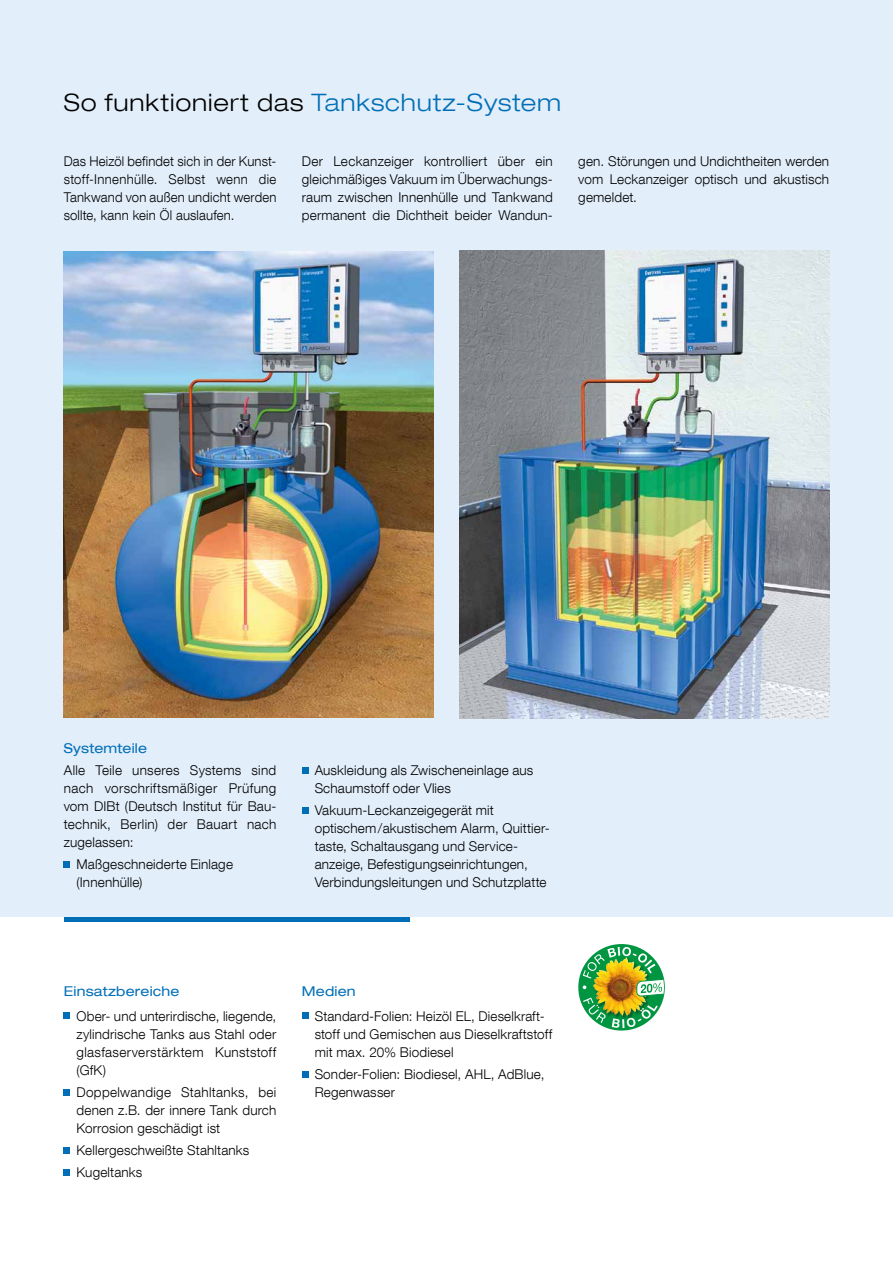
<style>
.page{position:relative;width:893px;height:1263px;background:#e2eefa}
.page>*{position:absolute;margin:0;border:0;box-sizing:border-box;transform-origin:0 0}
.t1{font:300 expanded 24px "Helvetica Neue LT Com";letter-spacing:.04em;color:#000}
.t2{font:300 13.5px/18px "Helvetica Neue LT Com";letter-spacing:.01em;color:#000;text-align:justify}
.t3{font:expanded 13.5px "Helvetica Neue LT Com";letter-spacing:.015em;color:#006eb7}
.s1{color:#006eb7}
</style>
<div class="page">
<div style="left:0;top:917px;width:893px;height:346px;background:#fff"></div>
<div style="left:64px;top:917px;width:346px;height:5px;background:#006eb7"></div>
<img style="left:64px;top:252px;width:370px;height:466px">
<img style="left:459px;top:251px;width:370px;height:468px">
<svg style="left:578px;top:944px;width:87px;height:86px"></svg>
<img style="left:583px;top:945px;width:81px;height:85px">
<svg style="left:64px;top:1013px;width:6px;height:6px"></svg>
<svg style="left:64px;top:1089px;width:6px;height:6px"></svg>
<div style="left:64px;top:1147px;width:6px;height:7px;background:#006eb7"></div>
<div style="left:64px;top:1169px;width:6px;height:7px;background:#006eb7"></div>
<svg style="left:302px;top:1013px;width:6px;height:6px"></svg>
<svg style="left:302px;top:1071px;width:6px;height:6px"></svg>
<div style="left:64px;top:861px;width:6px;height:7px;background:#006eb7"></div>
<svg style="left:302px;top:767px;width:6px;height:6px"></svg>
<div style="left:302px;top:807px;width:6px;height:7px;background:#006eb7"></div>
<h1 class="t1" style="left:64px;top:88px;width:499px">So funktioniert das <span class="s1">Tankschutz-System</span></h1>
<p class="t2" style="left:64px;top:152px;width:214px">Das Heizöl befindet sich in der Kunst&shy;stoff-Innenhülle. Selbst wenn die Tankwand von außen undicht werden sollte, kann kein Öl auslaufen.</p>
<p class="t2" style="left:302px;top:152px;width:252px">Der Leckanzeiger kontrolliert über ein gleichmäßiges Vakuum im Überwachungs&shy;raum zwischen Innenhülle und Tankwand permanent die Dichtheit beider Wandun-</p>
<p class="t2" style="left:578px;top:152px;width:252px">gen. Störungen und Undichtheiten werden vom Leckanzeiger optisch und akustisch gemeldet.</p>
<p class="t3" style="left:64px;top:739px;width:85px">Systemteile</p>
<p class="t2" style="left:64px;top:761px;width:214px">Alle Teile unseres Systems sind nach vorschriftsmäßiger Prüfung vom DIBt (Deutsch Institut für Bau&shy;technik, Berlin) der Bauart nach zugelassen:</p>
<p class="t2" style="left:77px;top:855px;width:158px">Maßgeschneiderte Einlage (Innenhülle)</p>
<p class="t2" style="left:315px;top:761px;width:220px">Auskleidung als Zwischeneinlage aus<br>Schaumstoff oder Vlies</p>
<p class="t2" style="left:315px;top:801px;width:237px;text-align:left">Vakuum-Leckanzeigegerät mit optischem/akustischem Alarm, Quittier&shy;taste, Schaltausgang und Service&shy;anzeige, Befestigungseinrichtungen, Verbindungsleitungen und Schutzplatte</p>
<p class="t3" style="left:64px;top:983px;width:117px">Einsatzbereiche</p>
<p class="t3" style="left:302px;top:983px;width:55px">Medien</p>
<p class="t2" style="left:77px;top:1006px;width:201px">Ober- und unterirdische, liegende, zylindrische Tanks aus Stahl oder glasfaserverstärktem Kunststoff (GfK)</p>
<p class="t2" style="left:77px;top:1083px;width:201px">Doppelwandige Stahltanks, bei denen z.B. der innere Tank durch Korrosion geschädigt ist</p>
<p class="t2" style="left:77px;top:1139px;width:174px;line-height:22.2px">Kellergeschweißte Stahltanks<br>Kugeltanks</p>
<p class="t2" style="left:315px;top:1006px;width:239px;text-align:left">Standard-Folien: Heizöl EL, Dieselkraft&shy;stoff und Gemischen aus Dieselkraftstoff mit max. 20% Biodiesel</p>
<p class="t2" style="left:315px;top:1065px;width:231px">Sonder-Folien: Biodiesel, AHL, AdBlue,<br>Regenwasser</p>
</div>
